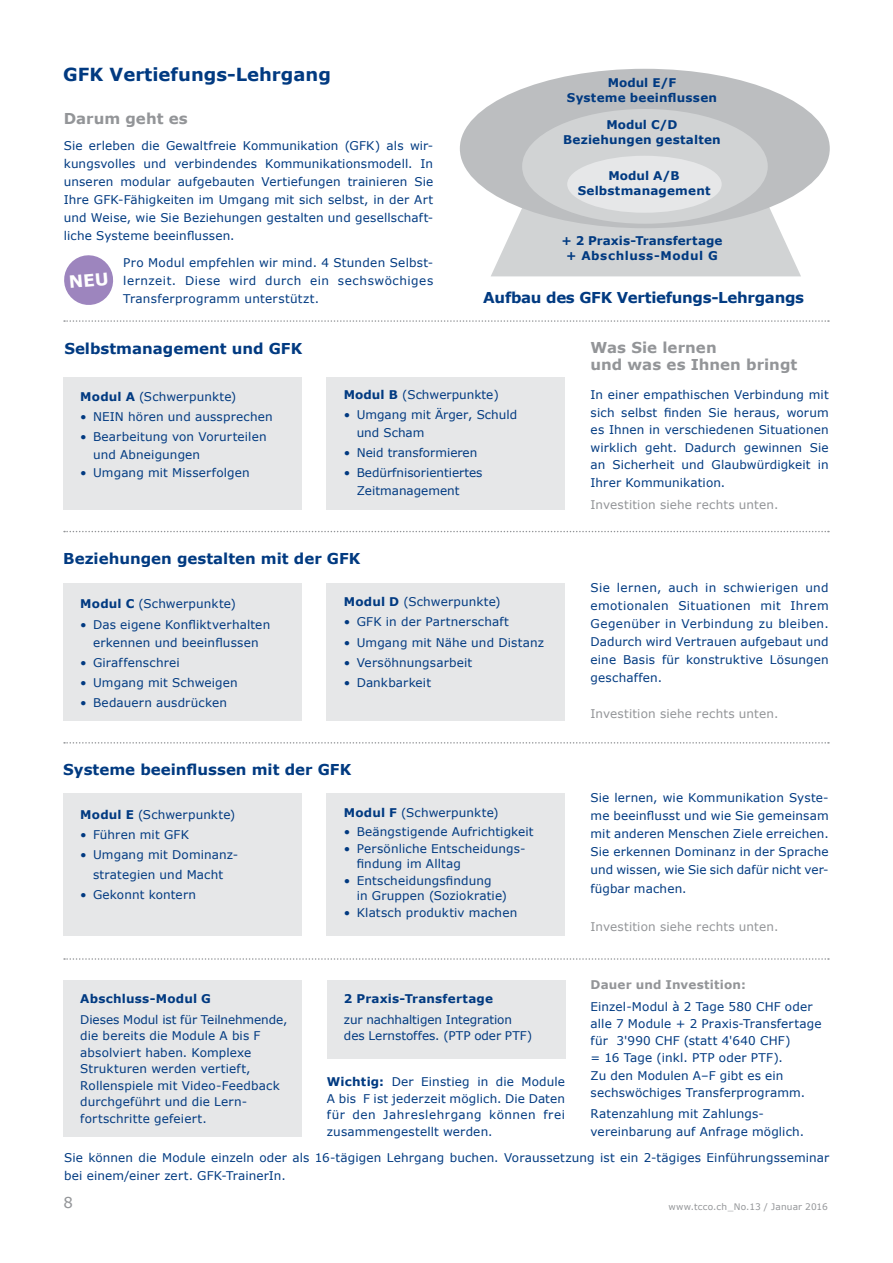
<style>
.page{position:relative;width:893px;height:1263px;background:#fff}
.page>*{position:absolute;margin:0;border:0;box-sizing:border-box;transform-origin:0 0}
.t1{font:700 18px "Verdana";color:#013a81}
.t2{font:700 15px "Verdana";color:#013a81}
.t3{font:700 15px/16.5px "Verdana";letter-spacing:.005em;color:#939598}
.t4{font:700 15px "Verdana";letter-spacing:-.02em;color:#013a81}
.t5{font:15px "Verdana";color:#939598}
.t6{font:12px/18px "Verdana";letter-spacing:.01em;color:#013a81}
.t7{font:700 12px/15px "Verdana";letter-spacing:.015em;color:#013a81;text-align:center}
.t8{font:12px "Verdana";letter-spacing:.015em;color:#939598}
.t9{font:700 12px "Verdana";letter-spacing:.015em;color:#939598}
.t10{font:9px "Verdana";letter-spacing:.015em;color:#939598}
.s1{font-weight:700}
</style>
<div class="page">
<div style="left:63px;top:378px;width:238px;height:132px;background:#e6e7e8"></div>
<div style="left:63px;top:583px;width:238px;height:137px;background:#e6e7e8"></div>
<div style="left:63px;top:793px;width:238px;height:143px;background:#e6e7e8"></div>
<div style="left:63px;top:980px;width:238px;height:156px;background:#e6e7e8"></div>
<div style="left:327px;top:980px;width:238px;height:79px;background:#e6e7e8"></div>
<div style="left:327px;top:378px;width:238px;height:132px;background:#e6e7e8"></div>
<div style="left:327px;top:583px;width:238px;height:137px;background:#e6e7e8"></div>
<div style="left:327px;top:793px;width:238px;height:142px;background:#e6e7e8"></div>
<svg style="left:64px;top:531px;width:765px;height:1px"></svg>
<svg style="left:64px;top:320px;width:765px;height:2px"></svg>
<svg style="left:64px;top:742px;width:765px;height:1px"></svg>
<svg style="left:64px;top:958px;width:765px;height:2px"></svg>
<svg style="left:491px;top:192px;width:310px;height:84px;background:#d7d9da"></svg>
<div style="left:460px;top:69px;width:370px;height:159px;background:#bcbec0;border-radius:50%"></div>
<div style="left:522px;top:109px;width:246px;height:115px;background:#d1d3d4;border-radius:50%"></div>
<div style="left:567px;top:156px;width:155px;height:57px;background:#e6e7e8;border-radius:50%"></div>
<svg style="left:64px;top:255px;width:49px;height:50px"></svg>
<h1 class="t1" style="left:63px;top:63px;width:269px">GFK Vertiefungs-Lehrgang</h1>
<p class="t3" style="left:64px;top:110px;width:126px">Darum geht es</p>
<p class="t6" style="left:64px;top:137px;width:371px;text-align:justify">Sie erleben die Gewaltfreie Kommunikation (GFK) als wir&shy;kungsvolles und verbindendes Kommunikationsmodell. In unseren modular aufgebauten Vertiefungen trainieren Sie Ihre GFK-Fähigkeiten im Umgang mit sich selbst, in der Art und Weise, wie Sie Beziehungen gestalten und gesellschaft&shy;liche Systeme beeinflussen.</p>
<p class="t6" style="left:123px;top:253px;width:311px;text-align:justify">Pro Modul empfehlen wir mind. 4 Stunden Selbst&shy;lernzeit. Diese wird durch ein sechswöchiges Transferprogramm unterstützt.</p>
<p class="t2" style="left:64px;top:339px;width:239px">Selbstmanagement und GFK</p>
<p class="t7" style="left:567px;top:75px;width:152px">Modul E/F<br>Systeme beeinflussen</p>
<p class="t7" style="left:563px;top:117px;width:159px">Modul C/D<br>Beziehungen gestalten</p>
<p class="t7" style="left:578px;top:168px;width:134px">Modul A/B<br>Selbstmanagement</p>
<p class="t7" style="left:561px;top:233px;width:162px">+ 2 Praxis-Transfertage + Abschluss-Modul G</p>
<p class="t4" style="left:483px;top:288px;width:322px">Aufbau des GFK Vertiefungs-Lehrgangs</p>
<p class="t3" style="left:591px;top:340px;width:208px">Was Sie lernen<br>und was es Ihnen bringt</p>
<p class="t6" style="left:80px;top:387px;width:158px"><span class="s1">Modul A</span> (Schwerpunkte)</p>
<p class="t6" style="left:80px;top:408px;width:194px">• NEIN hören und aussprechen</p>
<p class="t6" style="left:93px;top:428px;width:175px;text-indent:-13px">• Bearbeitung von Vorurteilen und Abneigungen</p>
<p class="t6" style="left:80px;top:464px;width:171px">• Umgang mit Misserfolgen</p>
<p class="t6" style="left:344px;top:385px;width:156px"><span class="s1">Modul B</span> (Schwerpunkte)</p>
<p class="t6" style="left:357px;top:406px;width:162px;text-indent:-13px">• Umgang mit Ärger, Schuld und Scham</p>
<p class="t6" style="left:344px;top:444px;width:135px">• Neid transformieren</p>
<p class="t6" style="left:357px;top:464px;width:127px;text-indent:-13px">• Bedürfnisorientiertes<br>Zeitmanagement</p>
<p class="t2" style="left:63px;top:548px;width:299px">Beziehungen gestalten mit der GFK</p>
<p class="t6" style="left:80px;top:595px;width:157px"><span class="s1">Modul C</span> (Schwerpunkte)</p>
<p class="t6" style="left:80px;top:615px;width:191px;text-align:center">• Das eigene Konfliktverhalten erkennen und beeinflussen</p>
<p class="t6" style="left:80px;top:653px;width:101px">• Giraffenschrei</p>
<p class="t6" style="left:80px;top:673px;width:159px">• Umgang mit Schweigen</p>
<p class="t6" style="left:80px;top:693px;width:148px">• Bedauern ausdrücken</p>
<p class="t6" style="left:344px;top:593px;width:158px"><span class="s1">Modul D</span> (Schwerpunkte)</p>
<p class="t6" style="left:344px;top:613px;width:167px">• GFK in der Partnerschaft</p>
<p class="t6" style="left:344px;top:633px;width:202px">• Umgang mit Nähe und Distanz</p>
<p class="t6" style="left:344px;top:653px;width:130px">• Versöhnungsarbeit</p>
<p class="t6" style="left:344px;top:673px;width:89px">• Dankbarkeit</p>
<p class="t2" style="left:63px;top:760px;width:289px">Systeme beeinflussen mit der GFK</p>
<p class="t6" style="left:80px;top:805px;width:157px"><span class="s1">Modul E</span> (Schwerpunkte)</p>
<p class="t6" style="left:80px;top:825px;width:110px">• Führen mit GFK</p>
<p class="t6" style="left:80px;top:844px;width:159px;line-height:20.1px;text-align:center">• Umgang mit Dominanz&shy;strategien und Macht</p>
<p class="t6" style="left:80px;top:886px;width:117px">• Gekonnt kontern</p>
<p class="t6" style="left:344px;top:803px;width:156px"><span class="s1">Modul F</span> (Schwerpunkte)</p>
<p class="t6" style="left:344px;top:822px;width:191px">• Beängstigende Aufrichtigkeit</p>
<p class="t6" style="left:357px;top:841px;width:170px;line-height:15px;text-indent:-13px">• Persönliche Entscheidungs&shy;findung im Alltag</p>
<p class="t6" style="left:357px;top:873px;width:152px;line-height:15px;text-indent:-13px">• Entscheidungsfindung<br>in Gruppen (Soziokratie)</p>
<p class="t6" style="left:344px;top:904px;width:175px">• Klatsch produktiv machen</p>
<p class="t6" style="left:591px;top:386px;width:240px;line-height:17.5px;text-align:justify">In einer empathischen Verbindung mit sich selbst finden Sie heraus, worum es Ihnen in verschiedenen Situationen wirklich geht. Dadurch gewinnen Sie an Sicherheit und Glaubwürdigkeit in Ihrer Kommunikation.</p>
<p class="t8" style="left:591px;top:496px;width:189px">Investition siehe rechts unten.</p>
<p class="t6" style="left:591px;top:578px;width:240px;text-align:justify">Sie lernen, auch in schwierigen und emotionalen Situationen mit Ihrem Gegenüber in Verbindung zu bleiben.<br>Dadurch wird Vertrauen aufgebaut und eine Basis für konstruktive Lösungen geschaffen.</p>
<p class="t8" style="left:591px;top:706px;width:189px">Investition siehe rechts unten.</p>
<p class="t6" style="left:591px;top:789px;width:240px;text-align:justify">Sie lernen, wie Kommunikation Syste&shy;me beeinflusst und wie Sie gemeinsam mit anderen Menschen Ziele erreichen.<br>Sie erkennen Dominanz in der Sprache und wissen, wie Sie sich dafür nicht ver&shy;fügbar machen.</p>
<p class="t8" style="left:591px;top:919px;width:189px">Investition siehe rechts unten.</p>
<p class="t9" style="left:591px;top:977px;width:157px">Dauer und Investition:</p>
<p class="t6" style="left:591px;top:997px;width:232px;line-height:17.2px">Einzel-Modul à 2 Tage 580 CHF oder alle 7 Module + 2 Praxis-Transfertage für 3'990 CHF (statt 4'640 CHF)<br>= 16 Tage (inkl. PTP oder PTF).<br>Zu den Modulen A–F gibt es ein sechswöchiges Transferprogramm.</p>
<p class="t6" style="left:591px;top:1105px;width:215px;line-height:17.2px">Ratenzahlung mit Zahlungs&shy;vereinbarung auf Anfrage möglich.</p>
<p class="t6" style="left:64px;top:1149px;width:767px">Sie können die Module einzeln oder als 16-tägigen Lehrgang buchen. Voraussetzung ist ein 2-tägiges Einführungsseminar bei einem/einer zert. GFK-TrainerIn.</p>
<p class="t7" style="left:344px;top:991px;width:151px">2 Praxis-Transfertage</p>
<p class="t6" style="left:344px;top:1011px;width:190px;line-height:16.5px">zur nachhaltigen Integration des Lernstoffes. (PTP oder PTF)</p>
<p class="t6" style="left:327px;top:1074px;width:240px;line-height:16.5px;text-align:justify"><span class="s1">Wichtig:</span> Der Einstieg in die Module A bis F ist jederzeit möglich. Die Daten für den Jahreslehrgang können frei zusammengestellt werden.</p>
<p class="t7" style="left:80px;top:991px;width:132px">Abschluss-Modul G</p>
<p class="t6" style="left:80px;top:1011px;width:209px;line-height:16.5px">Dieses Modul ist für Teilnehmende, die bereits die Module A bis F absolviert haben. Komplexe<br>Strukturen werden vertieft,<br>Rollenspiele mit Video-Feedback durchgeführt und die Lern&shy;fortschritte gefeiert.</p>
<p class="t5" style="left:63px;top:1192px;width:11px">8</p>
<p class="t10" style="left:668px;top:1201px;width:161px">www.tcco.ch_No.13 / Januar 2016</p>
</div>
